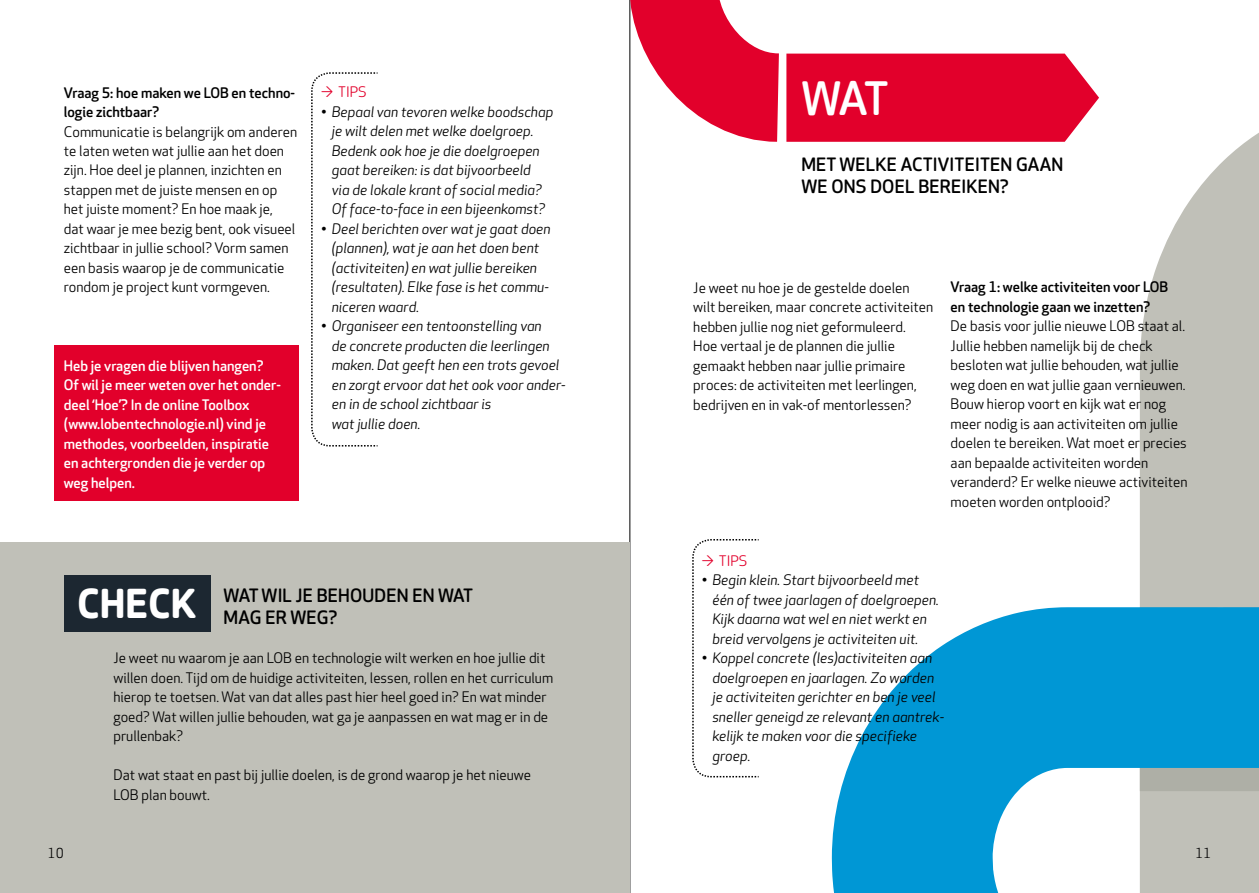
<style>
.page{position:relative;width:1259px;height:893px;background:#fff}
.page>*{position:absolute;margin:0;border:0;box-sizing:border-box;transform-origin:0 0}
.t1{font:500 45px "Apex Rounded";color:#fff}
.t2{font:500 18px/22.5px "Apex Rounded";letter-spacing:.01em;color:#000}
.t3{font:14.25px/19.5px "Apex Rounded";color:#000}
.t4{font:italic 14.25px/19.5px "Apex Rounded";color:#000}
.t5{font:500 14.25px/19.5px "Apex Rounded";color:#fff}
.t6{font:500 14.25px/19.5px "Apex Rounded";color:#000}
.t7{font:14.25px "Apex Rounded";color:#e2002b}
.t8{font:13.5px "Apex Rounded";color:#000}
.s1{font-style:italic}
.s2{font-weight:700;font-size:39px;color:#fff}
</style>
<div class="page">
<hr style="left:629px;top:0;width:1px;height:893px;background:#000">
<svg style="left:1139px;top:133px;width:120px;height:474px;fill:#c0c0b8"></svg>
<svg style="left:832px;top:607px;width:427px;height:286px;fill:#0097d5"></svg>
<div style="left:54px;top:345px;width:245px;height:156px;background:#e2002b"></div>
<div style="left:0;top:542px;width:629px;height:351px;background:#c0c0b8"></div>
<svg style="left:311px;top:72px;width:67px;height:375px"></svg>
<svg style="left:629px;top:0;width:237px;height:186px"></svg>
<svg style="left:786px;top:54px;width:313px;height:88px;background:#e30e37"></svg>
<svg style="left:692px;top:539px;width:67px;height:239px"></svg>
<div style="left:64px;top:575px;width:146px;height:57px;background:#1c2731"></div>
<p class="t6" style="left:64px;top:83px;width:233px">Vraag 5: hoe maken we LOB en techno&shy;logie zichtbaar?</p>
<p class="t3" style="left:64px;top:122px;width:235px">Communicatie is belangrijk om anderen te laten weten wat jullie aan het doen zijn. Hoe deel je plannen, inzichten en stappen met de juiste mensen en op het juiste moment? En hoe maak je,<br>dat waar je mee bezig bent, ook visueel zichtbaar in jullie school? Vorm samen een basis waarop je de communicatie rondom je project kunt vormgeven.</p>
<p class="t5" style="left:64px;top:356px;width:218px">Heb je vragen die blijven hangen?<br>Of wil je meer weten over het onder&shy;deel ‘Hoe’? In de online Toolbox (www.lobentechnologie.nl) vind je methodes, voorbeelden, inspiratie en achtergronden die je verder op weg helpen.</p>
<p class="t7" style="left:321px;top:84px;width:47px"><span class="s1">→</span> Tips</p>
<p class="t4" style="left:332px;top:103px;width:223px;text-indent:-11px">• Bepaal van tevoren welke boodschap je wilt delen met welke doelgroep.<br>Bedenk ook hoe je die doelgroepen gaat bereiken: is dat bijvoorbeeld<br>via de lokale krant of social media?<br>Of face-to-face in een bijeenkomst?</p>
<p class="t4" style="left:332px;top:220px;width:220px;text-indent:-11px">• Deel berichten over wat je gaat doen (plannen), wat je aan het doen bent (activiteiten) en wat jullie bereiken (resultaten). Elke fase is het commu&shy;niceren waard.</p>
<p class="t4" style="left:332px;top:317px;width:235px;text-indent:-11px">• Organiseer een tentoonstelling van<br>de concrete producten die leerlingen maken. Dat geeft hen een trots gevoel en zorgt ervoor dat het ook voor ander&shy;en in de school zichtbaar is<br>wat jullie doen.</p>
<p class="t2" style="left:78px;top:584px;width:397px;text-align:center"><span class="s2">CHECK</span> wat wil je behouden en wat mag er weg?</p>
<p class="t3" style="left:113px;top:649px;width:441px">Je weet nu waarom je aan LOB en technologie wilt werken en hoe jullie dit willen doen. Tijd om de huidige activiteiten, lessen, rollen en het curriculum hierop te toetsen. Wat van dat alles past hier heel goed in? En wat minder goed? Wat willen jullie behouden, wat ga je aanpassen en wat mag er in de prullenbak?</p>
<p class="t3" style="left:113px;top:766px;width:419px">Dat wat staat en past bij jullie doelen, is de grond waarop je het nieuwe<br>LOB plan bouwt.</p>
<p class="t8" style="left:48px;top:846px;width:18px">10</p>
<h1 class="t1" style="left:801px;top:73px;width:30px">WAT</h1>
<p class="t2" style="left:801px;top:154px;width:263px">met welke activiteiten gaan we ons doel bereiken?</p>
<p class="t3" style="left:693px;top:278px;width:241px">Je weet nu hoe je de gestelde doelen wilt bereiken, maar concrete activiteiten hebben jullie nog niet geformuleerd.<br>Hoe vertaal je de plannen die jullie gemaakt hebben naar jullie primaire proces: de activiteiten met leerlingen, bedrijven en in vak-of mentorlessen?</p>
<p class="t6" style="left:950px;top:278px;width:219px">Vraag 1: welke activiteiten voor LOB en technologie gaan we inzetten?</p>
<p class="t3" style="left:950px;top:317px;width:238px">De basis voor jullie nieuwe LOB staat al.<br>Jullie hebben namelijk bij de check besloten wat jullie behouden, wat jullie weg doen en wat jullie gaan vernieuwen.<br>Bouw hierop voort en kijk wat er nog meer nodig is aan activiteiten om jullie doelen te bereiken. Wat moet er precies aan bepaalde activiteiten worden veranderd? Er welke nieuwe activiteiten moeten worden ontplooid?</p>
<p class="t7" style="left:702px;top:552px;width:47px"><span class="s1">→</span> Tips</p>
<p class="t4" style="left:712px;top:571px;width:228px;text-indent:-11px">• Begin klein. Start bijvoorbeeld met één of twee jaarlagen of doelgroepen.<br>Kijk daarna wat wel en niet werkt en breid vervolgens je activiteiten uit.</p>
<p class="t4" style="left:712px;top:649px;width:233px;text-indent:-11px">• Koppel concrete (les)activiteiten aan doelgroepen en jaarlagen. Zo worden je activiteiten gerichter en ben je veel sneller geneigd ze relevant en aantrek&shy;kelijk te maken voor die specifieke groep.</p>
<p class="t8" style="left:1195px;top:846px;width:18px">11</p>
</div>
